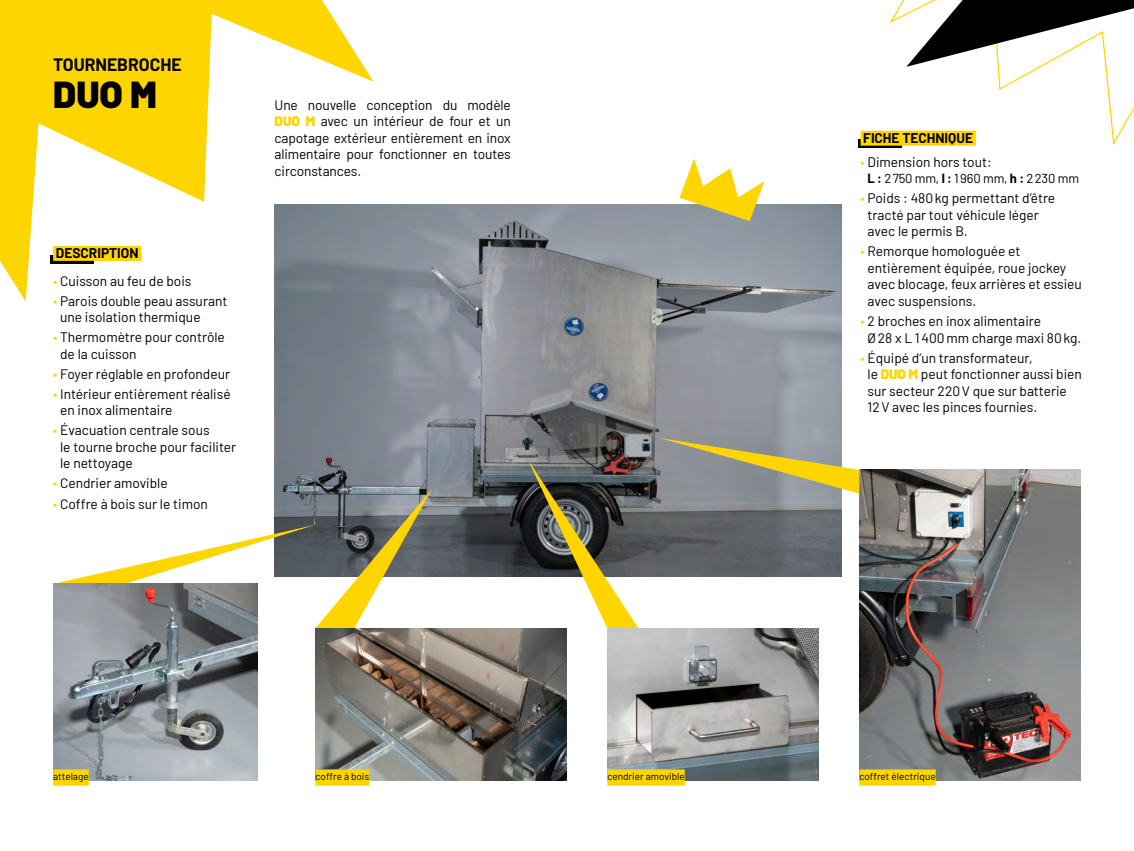
<style>
.page{position:relative;width:1134px;height:851px;background:#fff}
.page>*{position:absolute;margin:0;border:0;box-sizing:border-box;transform-origin:0 0}
.t1{font:900 37.5px "Barlow";color:#000}
.t2{font:700 17.5px "Barlow";color:#000}
.t3{font:13.75px/16.5px "Barlow";color:#000}
.t4{font:700 13.75px "Barlow";color:#000}
.t5{font:13px "Barlow";letter-spacing:-.01em;color:#000}
.t6{font:10px "Barlow";color:#000}
.s1{color:#ffd500}
.s2{font-weight:900;color:#ffd500}
.s3{font-weight:700}
</style>
<div class="page">
<img style="left:859px;top:469px;width:222px;height:311px">
<svg style="left:0;top:0;width:374px;height:301px"></svg>
<img style="left:275px;top:204px;width:567px;height:372px">
<div style="left:858px;top:140px;width:44px;height:8px;background:#000"></div>
<div style="left:860px;top:131px;width:116px;height:15px;background:#ffd500"></div>
<div style="left:50px;top:255px;width:44px;height:8px;background:#000"></div>
<div style="left:53px;top:246px;width:88px;height:15px;background:#ffd500"></div>
<svg style="left:528px;top:459px;width:111px;height:169px"></svg>
<svg style="left:57px;top:488px;width:375px;height:140px"></svg>
<svg style="left:659px;top:438px;width:200px;height:55px"></svg>
<img style="left:53px;top:583px;width:204px;height:197px">
<img style="left:315px;top:628px;width:252px;height:152px">
<img style="left:607px;top:628px;width:212px;height:152px">
<div style="left:315px;top:769px;width:54px;height:16px;background:#ffd500"></div>
<div style="left:53px;top:769px;width:36px;height:16px;background:#ffd500"></div>
<div style="left:607px;top:769px;width:78px;height:16px;background:#ffd500"></div>
<svg style="left:679px;top:159px;width:85px;height:62px"></svg>
<div style="left:859px;top:769px;width:77px;height:16px;background:#ffd500"></div>
<svg style="left:889px;top:0;width:245px;height:146px"></svg>
<p class="t2" style="left:53px;top:58px;width:130px">TOURNEBROCHE</p>
<h1 class="t1" style="left:53px;top:73px;width:105px">DUO M</h1>
<p class="t4" style="left:56px;top:248px;width:84px">DESCRIPTION</p>
<p class="t3" style="left:53px;top:274px;width:140px"><span class="s1">•</span> Cuisson au feu de bois</p>
<p class="t3" style="left:60px;top:294px;width:169px;text-indent:-7px"><span class="s1">•</span> Parois double peau assurant une isolation thermique</p>
<p class="t3" style="left:60px;top:330px;width:166px;text-indent:-7px"><span class="s1">•</span> Thermomètre pour contrôle de la cuisson</p>
<p class="t3" style="left:53px;top:367px;width:178px"><span class="s1">•</span> Foyer réglable en profondeur</p>
<p class="t3" style="left:60px;top:387px;width:172px;text-indent:-7px"><span class="s1">•</span> Intérieur entièrement réalisé en inox alimentaire</p>
<p class="t3" style="left:60px;top:423px;width:178px;text-indent:-7px"><span class="s1">•</span> Évacuation centrale sous<br>le tourne broche pour faciliter le nettoyage</p>
<p class="t3" style="left:53px;top:476px;width:116px"><span class="s1">•</span> Cendrier amovible</p>
<p class="t3" style="left:53px;top:496px;width:156px"><span class="s1">•</span> Coffre à bois sur le timon</p>
<p class="t3" style="left:275px;top:98px;width:238px;text-align:justify">Une nouvelle conception du modèle <span class="s2">DUO M</span> avec un intérieur de four et un capotage extérieur entièrement en inox alimentaire pour fonctionner en toutes circonstances.</p>
<p class="t4" style="left:863px;top:133px;width:111px">FICHE TECHNIQUE</p>
<p class="t3" style="left:860px;top:155px;width:133px"><span class="s1">•</span> Dimension hors tout:</p>
<p class="t5" style="left:867px;top:174px;width:213px"><span class="s3">L :</span> 2 750 mm, <span class="s3">l :</span> 1 960 mm, <span class="s3">h :</span> 2 230 mm</p>
<p class="t3" style="left:867px;top:191px;width:189px;text-indent:-7px"><span class="s1">•</span> Poids : 480 kg permettant d’être tracté par tout véhicule léger avec le permis B.</p>
<p class="t3" style="left:867px;top:244px;width:216px;text-indent:-7px"><span class="s1">•</span> Remorque homologuée et entièrement équipée, roue jockey avec blocage, feux arrières et essieu avec suspensions.</p>
<p class="t3" style="left:867px;top:314px;width:215px;text-indent:-7px"><span class="s1">•</span> 2 broches en inox alimentaire<br>Ø 28 x L 1 400 mm charge maxi 80 kg.</p>
<p class="t3" style="left:867px;top:351px;width:216px;text-indent:-7px"><span class="s1">•</span> Équipé d’un transformateur,<br>le <span class="s2">DUO M</span> peut fonctionner aussi bien sur secteur 220 V que sur batterie<br>12 V avec les pinces fournies.</p>
<p class="t6" style="left:53px;top:772px;width:37px">attelage</p>
<p class="t6" style="left:315px;top:772px;width:55px">coffre à bois</p>
<p class="t6" style="left:607px;top:772px;width:79px">cendrier amovible</p>
<p class="t6" style="left:859px;top:772px;width:78px">coffret électrique</p>
</div>
